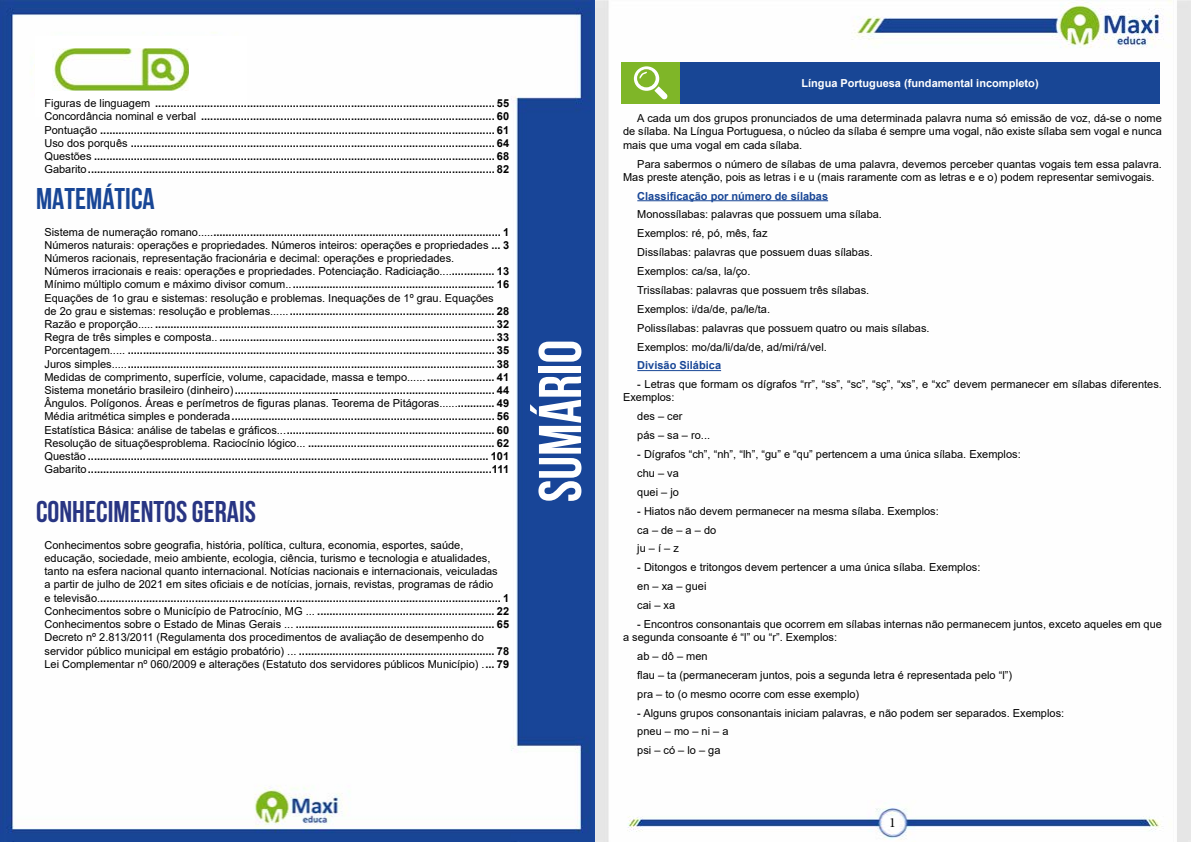
<style>
.page{position:relative;width:1191px;height:842px;background:#fff}
.page>*{position:absolute;margin:0;border:0;box-sizing:border-box;transform-origin:0 0}
.t1{font:700 60px "Bebas Neue";color:#fff}
.t2{font:700 30px "Bebas Neue";color:#283583}
.t3{font:700 30px "Bebas Neue";color:#184696}
.t4{font:14px "Minion Pro";color:#000}
.t5{font:700 11px/13.2px "Arial";color:#000;text-align:justify}
.t6{font:11px/18.9px "Arial";color:#000}
.t7{font:700 11px "Arial";color:#184696}
.t8{font:700 11px "Arial";color:#fff}
.s1{font-weight:400}
.s2{font-weight:700}
</style>
<div class="page">
<img style="left:0;top:0;width:1191px;height:842px">
<div style="left:35px;top:36px;width:211px;height:81px;background:#fff"></div>
<img style="left:54px;top:48px;width:135px;height:43px">
<hr style="left:637px;top:200px;width:191px;height:1px;background:#184696">
<hr style="left:637px;top:370px;width:84px;height:1px;background:#184696">
<div style="left:621px;top:62px;width:59px;height:41px;background:#7fb628"></div>
<div style="left:680px;top:62px;width:479px;height:41px;background:#184695"></div>
<svg style="left:634px;top:66px;width:33px;height:34px"></svg>
<p class="t5" style="left:44px;top:97px;width:466px"><span class="s1">Figuras de linguagem</span> ............................................................................................................... 55<br><span class="s1">Concordância nominal e verbal</span> ................................................................................................ 60<br><span class="s1">Pontuação</span> ................................................................................................................................. 61<br><span class="s1">Uso dos porquês</span> ....................................................................................................................... 64<br><span class="s1">Questões</span> ................................................................................................................................... 68<br><span class="s1">Gabarito</span>..................................................................................................................................... 82</p>
<h2 class="t3" style="left:36px;top:182px;width:120px">MATEMÁTICA</h2>
<p class="t5" style="left:44px;top:225px;width:466px;text-align:left"><span class="s1">Sistema de numeração romano.....</span>.............................................................................................. 1<br><span class="s1">Números naturais: operações e propriedades. Números inteiros: operações e propriedades</span> ... 3<br><span class="s1">Números racionais, representação fracionária e decimal: operações e propriedades.<br>Números irracionais e reais: operações e propriedades. Potenciação. Radiciação....</span>.............. 13<br><span class="s1">Mínimo múltiplo comum e máximo divisor comum..</span>.................................................................. 16<br><span class="s1">Equações de 1o grau e sistemas: resolução e problemas. Inequações de 1º grau. Equações<br>de 2o grau e sistemas: resolução e problemas......</span>................................................................... 28<br><span class="s1">Razão e proporção.....</span> ............................................................................................................... 32<br><span class="s1">Regra de três simples e composta..</span> .......................................................................................... 33<br><span class="s1">Porcentagem.....</span> ........................................................................................................................ 35<br><span class="s1">Juros simples.....</span>........................................................................................................................ 38<br><span class="s1">Medidas de comprimento, superfície, volume, capacidade, massa e tempo......</span> ...................... 41<br><span class="s1">Sistema monetário brasileiro (dinheiro)</span>..................................................................................... 44<br><span class="s1">Ângulos. Polígonos. Áreas e perímetros de figuras planas. Teorema de Pitágoras......</span>............ 49<br><span class="s1">Média aritmética simples e ponderada</span>...................................................................................... 56<br><span class="s1">Estatística Básica: análise de tabelas e gráficos...</span>.................................................................... 60<br><span class="s1">Resolução de situaçõesproblema. Raciocínio lógico...</span> ............................................................. 62<br><span class="s1">Questão</span> ................................................................................................................................... 101<br><span class="s1">Gabarito</span>....................................................................................................................................111</p>
<h2 class="t2" style="left:36px;top:496px;width:221px">CONHECIMENTOS GERAIS</h2>
<p class="t6" style="left:44px;top:538px;width:466px;line-height:13.2px">Conhecimentos sobre geografia, história, política, cultura, economia, esportes, saúde, educação, sociedade, meio ambiente, ecologia, ciência, turismo e tecnologia e atualidades, tanto na esfera nacional quanto internacional. Notícias nacionais e internacionais, veiculadas<br>a partir de julho de 2021 em sites oficiais e de notícias, jornais, revistas, programas de rádio<br>e televisão.<span class="s2">................................................................................................................................... 1<br></span>Conhecimentos sobre o Município de Patrocínio, MG ... <span class="s2">.......................................................... 22<br></span>Conhecimentos sobre o Estado de Minas Gerais ... <span class="s2">................................................................. 65<br></span>Decreto nº 2.813/2011 (Regulamenta dos procedimentos de avaliação de desempenho do servidor público municipal em estágio probatório) ... <span class="s2">................................................................ 78<br></span>Lei Complementar nº 060/2009 e alterações (Estatuto dos servidores públicos Município) .<span class="s2">... 79</span></p>
<h1 class="t1" style="left:527px;top:502px;width:164px;rotate:-90deg">SUMÁRIO</h1>
<p class="t8" style="left:801px;top:75px;width:239px">Língua Portuguesa (fundamental incompleto)</p>
<p class="t6" style="left:623px;top:112px;width:540px;line-height:13.2px;text-align:justify;text-indent:14px">A cada um dos grupos pronunciados de uma determinada palavra numa só emissão de voz, dá-se o nome de sílaba. Na Língua Portuguesa, o núcleo da sílaba é sempre uma vogal, não existe sílaba sem vogal e nunca mais que uma vogal em cada sílaba.</p>
<p class="t6" style="left:623px;top:157px;width:540px;line-height:13.2px;text-indent:14px">Para sabermos o número de sílabas de uma palavra, devemos perceber quantas vogais tem essa palavra.<br>Mas preste atenção, pois as letras i e u (mais raramente com as letras e e o) podem representar semivogais.</p>
<p class="t7" style="left:637px;top:188px;width:192px">Classificação por número de sílabas</p>
<p class="t6" style="left:637px;top:205px;width:294px">Monossílabas: palavras que possuem uma sílaba.<br>Exemplos: ré, pó, mês, faz<br>Dissílabas: palavras que possuem duas sílabas.<br>Exemplos: ca/sa, la/ço.<br>Trissílabas: palavras que possuem três sílabas.<br>Exemplos: i/da/de, pa/le/ta.<br>Polissílabas: palavras que possuem quatro ou mais sílabas.<br>Exemplos: mo/da/li/da/de, ad/mi/rá/vel.</p>
<p class="t7" style="left:637px;top:358px;width:85px">Divisão Silábica</p>
<p class="t6" style="left:623px;top:378px;width:540px;line-height:13.2px;text-indent:14px">- Letras que formam os dígrafos “rr”, “ss”, “sc”, “sç”, “xs”, e “xc” devem permanecer em sílabas diferentes.<br>Exemplos:</p>
<p class="t6" style="left:637px;top:407px;width:74px">des – cer<br>pás – sa – ro...</p>
<p class="t6" style="left:637px;top:445px;width:385px">- Dígrafos “ch”, “nh”, “lh”, “gu” e “qu” pertencem a uma única sílaba. Exemplos: chu – va<br>quei – jo</p>
<p class="t6" style="left:637px;top:501px;width:303px">- Hiatos não devem permanecer na mesma sílaba. Exemplos: ca – de – a – do<br>ju – í – z</p>
<p class="t6" style="left:637px;top:558px;width:344px">- Ditongos e tritongos devem pertencer a uma única sílaba. Exemplos: en – xa – guei<br>cai – xa</p>
<p class="t6" style="left:623px;top:617px;width:540px;line-height:13.2px;text-indent:14px">- Encontros consonantais que ocorrem em sílabas internas não permanecem juntos, exceto aqueles em que a segunda consoante é “l” ou “r”. Exemplos:</p>
<p class="t6" style="left:637px;top:646px;width:376px">ab – dô – men<br>flau – ta (permaneceram juntos, pois a segunda letra é representada pelo “l”) pra – to (o mesmo ocorre com esse exemplo)</p>
<p class="t6" style="left:637px;top:703px;width:428px">- Alguns grupos consonantais iniciam palavras, e não podem ser separados. Exemplos: pneu – mo – ni – a<br>psi – có – lo – ga</p>
<p class="t4" style="left:889px;top:813px;width:8px">1</p>
</div>
